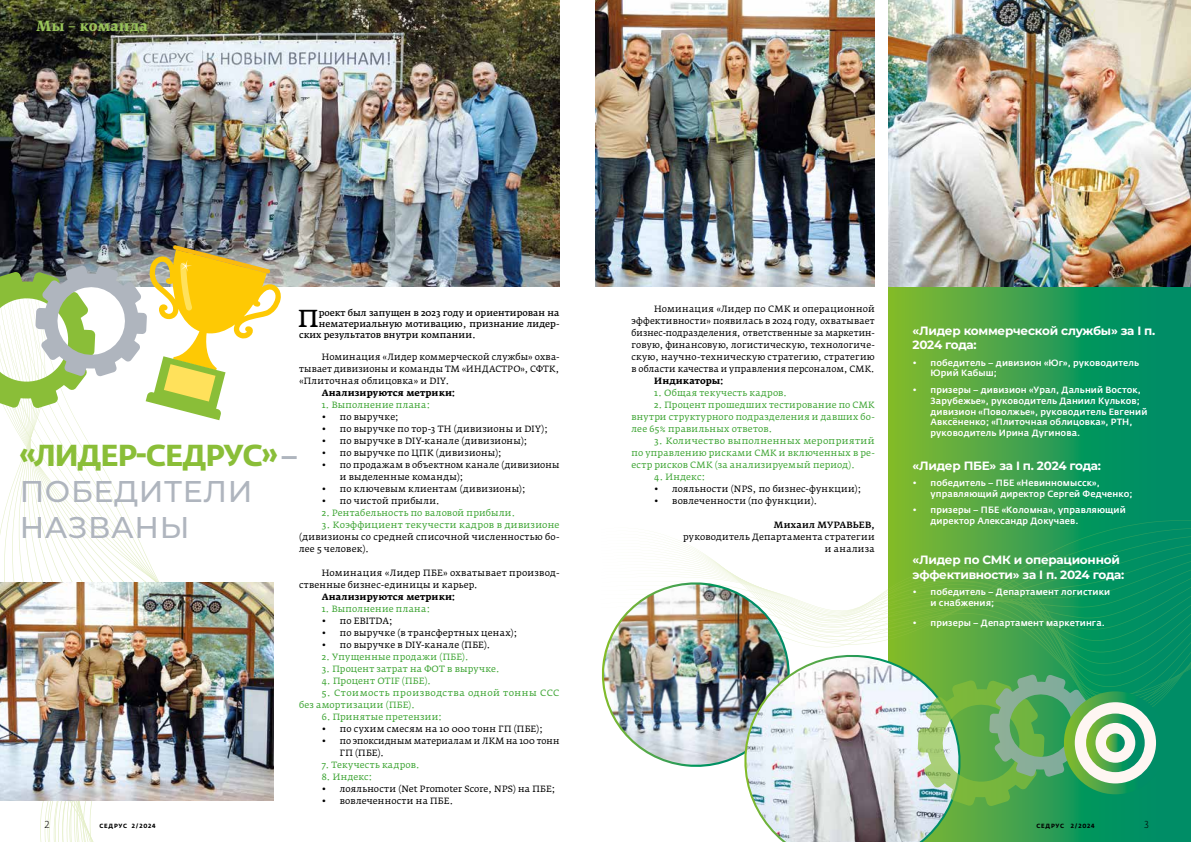
<style>
.page{position:relative;width:1191px;height:842px;background:#fff}
.page>*{position:absolute;margin:0;border:0;box-sizing:border-box;transform-origin:0 0}
.t1{font:500 30px/36px "Montserrat";letter-spacing:.02em;color:#afb5be}
.t2{font:700 30px "Fedra Sans Pro";letter-spacing:-.04em;color:#8abe38}
.t3{font:24.3px "Fedra Serif A Pro";color:#000}
.t4{font:700 14px "Fedra Serif B Pro";color:#99c55a}
.t5{font:700 13px "Fedra Serif B Pro";color:#99c55a}
.t6{font:700 12px/14.4px "Montserrat";letter-spacing:-.02em;color:#fff}
.t7{font:300 10px "Fedra Sans Pro";color:#000}
.t8{font:9px/12px "Fedra Serif A Pro";letter-spacing:.02em;color:#000}
.t9{font:9px/12px "Fedra Serif A Pro";letter-spacing:.025em;color:#3fa535;text-align:justify}
.t10{font:500 9px/10.8px "Fedra Sans Pro";letter-spacing:.01em;color:#fff}
.t11{font:9px "Fedra Serif A Pro";color:#000}
.t12{font:700 9px "Fedra Serif A Pro";letter-spacing:.01em;color:#000}
.t13{font:500 9px "Fedra Serif A Pro";letter-spacing:.025em;color:#000}
.t14{font:700 6px "Fedra Sans Pro";letter-spacing:.125em;color:#000}
.s1{font-family:"Montserrat";color:#afb5be}
</style>
<div class="page">
<svg style="left:888px;top:286px;width:303px;height:556px;background:#2f9e51"></svg>
<svg style="left:0;top:420px;width:121px;height:422px"></svg>
<svg style="left:888px;top:496px;width:303px;height:203px;background:#1d9858"></svg>
<svg style="left:888px;top:499px;width:303px;height:188px;background:#15965b"></svg>
<svg style="left:888px;top:501px;width:303px;height:175px;background:#269b55"></svg>
<svg style="left:888px;top:505px;width:303px;height:159px;background:#269b55"></svg>
<svg style="left:809px;top:508px;width:382px;height:144px"></svg>
<svg style="left:809px;top:511px;width:382px;height:3px"></svg>
<svg style="left:809px;top:516px;width:382px;height:3px"></svg>
<svg style="left:676px;top:519px;width:515px;height:126px"></svg>
<img style="left:0;top:0;width:559px;height:286px">
<img style="left:595px;top:0;width:279px;height:286px">
<img style="left:888px;top:0;width:303px;height:286px">
<img style="left:601px;top:576px;width:195px;height:191px">
<img style="left:737px;top:648px;width:230px;height:194px">
<svg style="left:917px;top:674px;width:175px;height:132px;background:#6db169"></svg>
<svg style="left:1064px;top:691px;width:102px;height:103px;background:#36a051"></svg>
<div style="left:1074px;top:702px;width:82px;height:81px;background:#fef6f2;border-radius:50%"></div>
<svg style="left:1086px;top:713px;width:58px;height:59px"></svg>
<div style="left:1095px;top:723px;width:40px;height:40px;background:#fef6f2;border-radius:50%"></div>
<svg style="left:1106px;top:733px;width:18px;height:19px"></svg>
<img style="left:0;top:582px;width:273px;height:218px">
<svg style="left:0;top:245px;width:281px;height:175px"></svg>
<h3 class="t5" style="left:36px;top:17px;width:177px">Компания день за днем</h3>
<h3 class="t4" style="left:36px;top:17px;width:113px">Мы – команда</h3>
<h2 class="t3" style="left:298px;top:303px;width:22px">П</h2>
<p class="t11" style="left:319px;top:307px;width:242px">роект был запущен в 2023 году и ориентирован на</p>
<p class="t11" style="left:319px;top:318px;width:242px">нематериальную мотивацию, признание лидер-</p>
<p class="t11" style="left:299px;top:329px;width:178px">ских результатов внутри компании.</p>
<p class="t8" style="left:299px;top:351px;width:262px;text-align:justify;text-indent:23px">Номинация «Лидер коммерческой службы» охва&shy;тывает дивизионы и команды ТМ «ИНДАСТРО», СФТК, «Плиточная облицовка» и DIY.</p>
<p class="t12" style="left:322px;top:387px;width:135px">Анализируются метрики:</p>
<p class="t9" style="left:322px;top:399px;width:110px">1. Выполнение плана:</p>
<p class="t8" style="left:322px;top:411px;width:79px">• по выручке;</p>
<p class="t8" style="left:322px;top:423px;width:228px">• по выручке по тop-3 ТН (дивизионы и DIY);</p>
<p class="t8" style="left:322px;top:435px;width:207px">• по выручке в DIY-канале (дивизионы);</p>
<p class="t8" style="left:322px;top:447px;width:182px">• по выручке по ЦПК (дивизионы);</p>
<p class="t8" style="left:340px;top:459px;width:221px;text-indent:-18px">• по продажам в объектном канале (дивизионы и выделенные команды);</p>
<p class="t8" style="left:322px;top:483px;width:205px">• по ключевым клиентам (дивизионы);</p>
<p class="t8" style="left:322px;top:495px;width:120px">• по чистой прибыли.</p>
<p class="t9" style="left:322px;top:507px;width:195px">2. Рентабельность по валовой прибыли.</p>
<p class="t9" style="left:322px;top:519px;width:239px">3. Коэффициент текучести кадров в дивизионе</p>
<p class="t8" style="left:299px;top:531px;width:262px">(дивизионы со средней списочной численностью бо&shy;лее 5 человек).</p>
<p class="t8" style="left:299px;top:567px;width:262px;text-indent:23px">Номинация «Лидер ПБЕ» охватывает производ&shy;ственные бизнес-единицы и карьер.</p>
<p class="t12" style="left:322px;top:591px;width:135px">Анализируются метрики:</p>
<p class="t9" style="left:322px;top:603px;width:110px">1. Выполнение плана:</p>
<p class="t8" style="left:322px;top:615px;width:73px">• по EBITDA;</p>
<p class="t8" style="left:322px;top:627px;width:197px">• по выручке (в трансфертных ценах);</p>
<p class="t8" style="left:322px;top:639px;width:170px">• по выручке в DIY-канале (ПБЕ).</p>
<p class="t9" style="left:322px;top:651px;width:148px">2. Упущенные продажи (ПБЕ).</p>
<p class="t9" style="left:322px;top:663px;width:180px">3. Процент затрат на ФОТ в выручке.</p>
<p class="t9" style="left:322px;top:675px;width:111px">4. Процент OTIF (ПБЕ).</p>
<p class="t9" style="left:299px;top:687px;width:262px;text-indent:23px">5. Стоимость производства одной тонны ССС без амортизации (ПБЕ).</p>
<p class="t9" style="left:322px;top:711px;width:122px">6. Принятые претензии:</p>
<p class="t8" style="left:322px;top:723px;width:223px">• по сухим смесям на 10 000 тонн ГП (ПБЕ);</p>
<p class="t8" style="left:340px;top:735px;width:221px;text-indent:-18px">• по эпоксидным материалам и ЛКМ на 100 тонн<br>ГП (ПБЕ).</p>
<p class="t9" style="left:322px;top:759px;width:99px">7. Текучесть кадров.</p>
<p class="t9" style="left:322px;top:771px;width:52px">8. Индекс:</p>
<p class="t8" style="left:322px;top:783px;width:235px">• лояльности (Net Promoter Score, NPS) на ПБЕ;</p>
<p class="t8" style="left:322px;top:795px;width:133px">• вовлеченности на ПБЕ.</p>
<h1 class="t2" style="left:20px;top:436px;width:278px">«ЛИДЕР-СЕДРУС» <span class="s1">–</span></h1>
<h1 class="t1" style="left:20px;top:472px;width:234px">ПОБЕДИТЕЛИ<br>НАЗВАНЫ</h1>
<p class="t8" style="left:631px;top:303px;width:245px;text-align:justify;text-indent:23px">Номинация «Лидер по СМК и операционной эффективности» появилась в 2024 году, охватывает бизнес-подразделения, ответственные за маркетин&shy;говую, финансовую, логистическую, технологиче&shy;скую, научно-техническую стратегию, стратегию в области качества и управления персоналом, СМК.</p>
<p class="t12" style="left:654px;top:375px;width:71px">Индикаторы:</p>
<p class="t9" style="left:654px;top:387px;width:134px">1. Общая текучесть кадров.</p>
<p class="t9" style="left:631px;top:399px;width:245px;text-indent:23px">2. Процент прошедших тестирование по СМК внутри структурного подразделения и давших бо&shy;лее 65% правильных ответов.</p>
<p class="t9" style="left:631px;top:435px;width:245px;text-indent:23px">3. Количество выполненных мероприятий по управлению рисками СМК и включенных в ре&shy;естр рисков СМК (за анализируемый период).</p>
<p class="t9" style="left:654px;top:471px;width:53px">4. Индекс:</p>
<p class="t8" style="left:654px;top:483px;width:209px">• лояльности (NPS, по бизнес-функции);</p>
<p class="t8" style="left:654px;top:495px;width:165px">• вовлеченности (по функции).</p>
<p class="t13" style="left:774px;top:519px;width:102px">Михаил МУРАВЬЕВ,</p>
<p class="t8" style="left:683px;top:531px;width:193px;text-align:right">руководитель Департамента стратегии и анализа</p>
<h3 class="t6" style="left:912px;top:323px;width:244px">«Лидер коммерческой службы» за I п.<br>2024 года:</h3>
<p class="t10" style="left:930px;top:357px;width:210px;text-indent:-18px">• победитель – дивизион «Юг», руководитель<br>Юрий Кабыш;</p>
<p class="t10" style="left:930px;top:384px;width:218px;text-indent:-18px">• призеры – дивизион «Урал, Дальний Восток, Зарубежье», руководитель Даниил Кульков; дивизион «Поволжье», руководитель Евгений Авксёненко; «Плиточная облицовка», РТН, руководитель Ирина Дугинова.</p>
<h3 class="t6" style="left:912px;top:458px;width:190px">«Лидер ПБЕ» за I п. 2024 года:</h3>
<p class="t10" style="left:930px;top:478px;width:203px;text-indent:-18px">• победитель – ПБЕ «Невинномысск», управляющий директор Сергей Федченко;</p>
<p class="t10" style="left:930px;top:505px;width:197px;text-indent:-18px">• призеры – ПБЕ «Коломна», управляющий директор Александр Докучаев.</p>
<h3 class="t6" style="left:912px;top:552px;width:213px">«Лидер по СМК и операционной эффективности» за I п. 2024 года:</h3>
<p class="t10" style="left:930px;top:587px;width:181px;text-indent:-18px">• победитель – Департамент логистики и снабжения;</p>
<p class="t10" style="left:912px;top:617px;width:194px">• призеры – Департамент маркетинга.</p>
<p class="t7" style="left:45px;top:818px;width:6px">2</p>
<p class="t14" style="left:99px;top:822px;width:58px">СЕДРУС 2/2024</p>
<p class="t14" style="left:1036px;top:822px;width:60px">СЕДРУС 2/2024</p>
<p class="t7" style="left:1144px;top:818px;width:6px">3</p>
</div>
